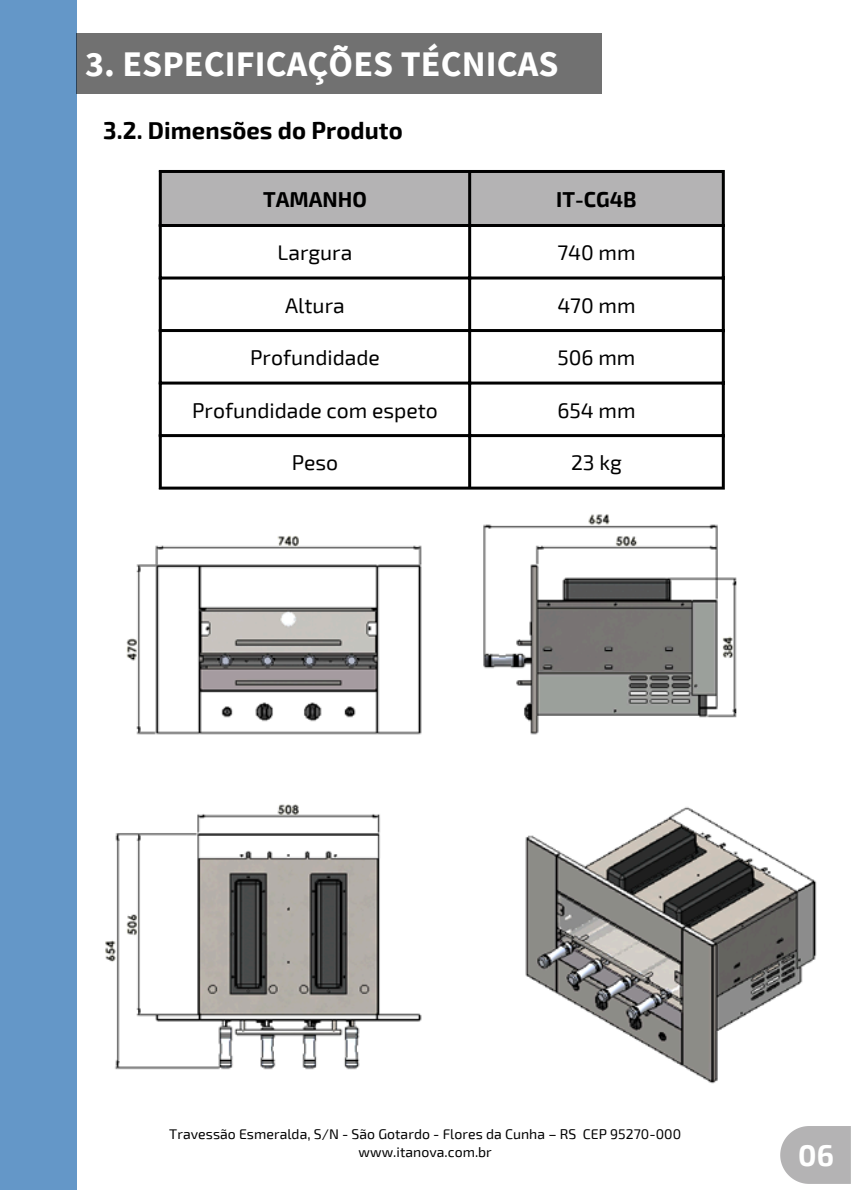
<style>
.page{position:relative;width:851px;height:1190px;background:#fff}
.page>*{position:absolute;margin:0;border:0;box-sizing:border-box;transform-origin:0 0}
.t1{font:700 36px "Source Sans Pro";letter-spacing:.005em;color:#fff}
.t2{font:700 29.4px "Exo 2";color:#fff}
.t3{font:700 23.8px "Exo 2";letter-spacing:.005em;color:#000}
.t4{font:21.2px "Exo 2";color:#000}
.t5{font:700 21.2px "Exo 2";color:#000}
.t6{font:14px "Exo 2";letter-spacing:.005em;color:#000}
</style>
<div class="page">
<svg style="left:780px;top:1126px;width:70px;height:57px;background:#bab9ba"></svg>
<div style="left:0;top:0;width:76px;height:1189px;background:#6497c8"></div>
<div style="left:76px;top:33px;width:525px;height:60px;background:#717171"></div>
<div style="left:162px;top:173px;width:559px;height:51px;background:#b4b3b4"></div>
<hr style="left:159px;top:173px;width:3px;height:313px;background:#000">
<hr style="left:468px;top:173px;width:3px;height:313px;background:#000">
<hr style="left:721px;top:173px;width:3px;height:313px;background:#000">
<hr style="left:159px;top:170px;width:565px;height:3px;background:#000">
<hr style="left:159px;top:224px;width:565px;height:3px;background:#000">
<hr style="left:159px;top:276px;width:565px;height:3px;background:#000">
<hr style="left:159px;top:329px;width:565px;height:3px;background:#000">
<hr style="left:159px;top:381px;width:565px;height:3px;background:#000">
<hr style="left:159px;top:434px;width:565px;height:3px;background:#000">
<hr style="left:159px;top:486px;width:565px;height:3px;background:#000">
<img style="left:105px;top:514px;width:712px;height:570px">
<p class="t1" style="left:85px;top:41px;width:475px">3. ESPECIFICAÇÕES TÉCNICAS</p>
<p class="t3" style="left:103px;top:115px;width:301px">3.2. Dimensões do Produto</p>
<h2 class="t5" style="left:263px;top:186px;width:105px">TAMANHO</h2>
<p class="t5" style="left:556px;top:186px;width:82px">IT-CG4B</p>
<p class="t4" style="left:277px;top:239px;width:76px">Largura</p>
<p class="t4" style="left:557px;top:239px;width:80px">740 mm</p>
<p class="t4" style="left:285px;top:291px;width:61px">Altura</p>
<p class="t4" style="left:557px;top:291px;width:80px">470 mm</p>
<p class="t4" style="left:250px;top:344px;width:131px">Profundidade</p>
<p class="t4" style="left:557px;top:344px;width:79px">506 mm</p>
<p class="t4" style="left:192px;top:396px;width:247px">Profundidade com espeto</p>
<p class="t4" style="left:557px;top:396px;width:80px">654 mm</p>
<p class="t4" style="left:292px;top:449px;width:48px">Peso</p>
<p class="t4" style="left:571px;top:449px;width:52px">23 kg</p>
<p class="t6" style="left:169px;top:1124px;width:513px">Travessão Esmeralda, S/N - São Gotardo - Flores da Cunha – RS CEP 95270-000</p>
<p class="t6" style="left:358px;top:1143px;width:135px">www.itanova.com.br</p>
<h1 class="t2" style="left:798px;top:1136px;width:37px">06</h1>
</div>
